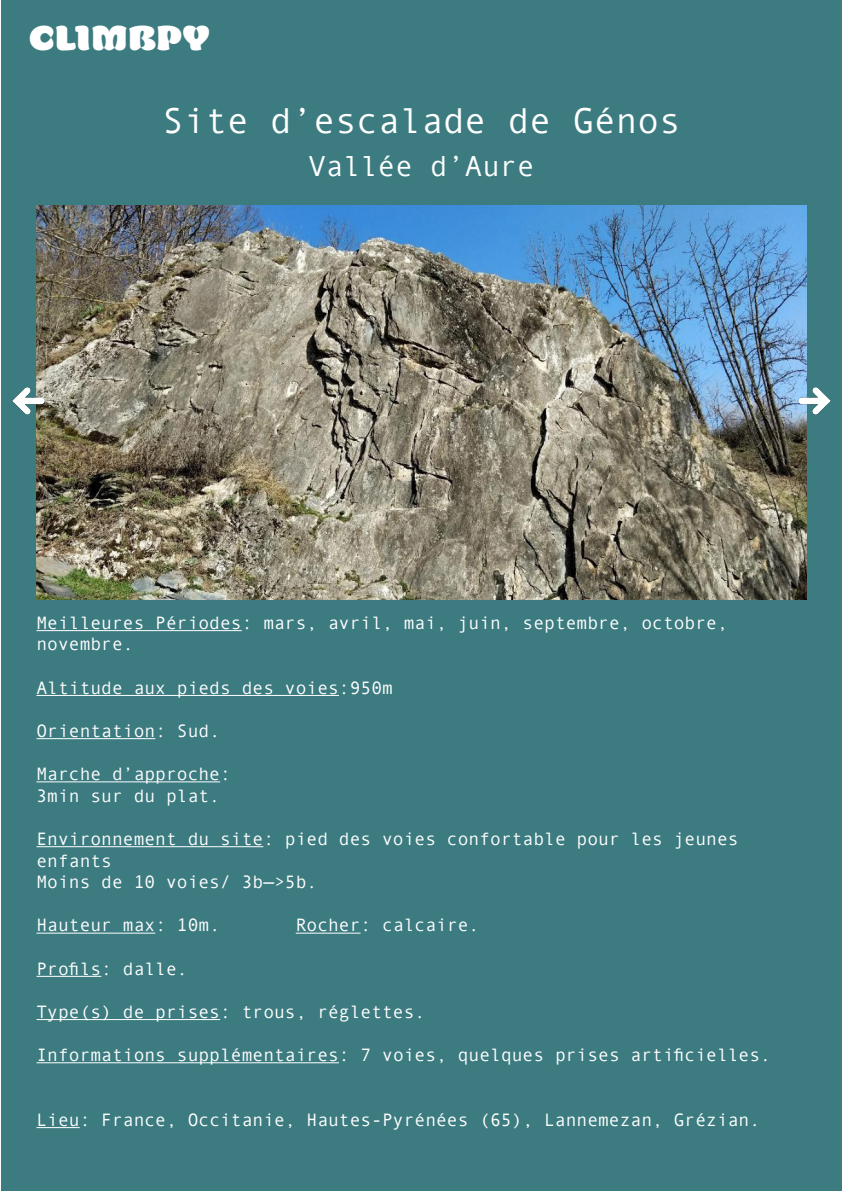
<style>
.page{position:relative;width:842px;height:1191px;background:#fff}
.page>*{position:absolute;margin:0;border:0;box-sizing:border-box;transform-origin:0 0}
.t1{font:36px "Andale Mono";color:#fff}
.t2{font:800 32px "Opake";color:#fff}
.t3{font:29px "Andale Mono";color:#fff}
.t4{font:18px "Andale Mono";color:#fff}
</style>
<div class="page">
<div style="left:1px;top:1px;width:841px;height:1190px;background:#3c7b80"></div>
<img style="left:36px;top:206px;width:770px;height:393px">
<hr style="left:36px;top:630px;width:206px;height:1px;background:#fff">
<hr style="left:36px;top:695px;width:303px;height:1px;background:#fff">
<hr style="left:36px;top:738px;width:119px;height:1px;background:#fff">
<hr style="left:36px;top:781px;width:184px;height:1px;background:#fff">
<hr style="left:36px;top:846px;width:227px;height:1px;background:#fff">
<hr style="left:36px;top:932px;width:119px;height:1px;background:#fff">
<hr style="left:296px;top:932px;width:65px;height:1px;background:#fff">
<hr style="left:36px;top:976px;width:65px;height:1px;background:#fff">
<hr style="left:36px;top:1019px;width:184px;height:1px;background:#fff">
<hr style="left:36px;top:1062px;width:303px;height:1px;background:#fff">
<hr style="left:36px;top:1127px;width:44px;height:1px;background:#fff">
<img style="left:12px;top:382px;width:44px;height:36px">
<img style="left:787px;top:382px;width:44px;height:36px">
<p class="t2" style="left:29px;top:16px;width:183px">CLIMBPY</p>
<p class="t1" style="left:162px;top:97px;width:520px">Site d’escalade de Génos</p>
<p class="t3" style="left:308px;top:147px;width:228px">Vallée d’Aure</p>
<p class="t4" style="left:36px;top:611px;width:693px">Meilleures Périodes: mars, avril, mai, juin, septembre, octobre,</p>
<p class="t4" style="left:36px;top:632px;width:99px">novembre.</p>
<p class="t4" style="left:36px;top:675px;width:358px">Altitude aux pieds des voies:950m</p>
<p class="t4" style="left:36px;top:719px;width:185px">Orientation: Sud.</p>
<p class="t4" style="left:36px;top:762px;width:196px">Marche d’approche:</p>
<p class="t4" style="left:36px;top:783px;width:185px">3min sur du plat.</p>
<p class="t4" style="left:36px;top:827px;width:704px">Environnement du site: pied des voies confortable pour les jeunes</p>
<p class="t4" style="left:36px;top:848px;width:77px">enfants</p>
<p class="t4" style="left:36px;top:870px;width:282px">Moins de 10 voies/ 3b—&gt;5b.</p>
<p class="t4" style="left:36px;top:913px;width:185px">Hauteur max: 10m.</p>
<p class="t4" style="left:296px;top:913px;width:185px">Rocher: calcaire.</p>
<p class="t4" style="left:36px;top:956px;width:153px">Profils: dalle.</p>
<p class="t4" style="left:36px;top:999px;width:390px">Type(s) de prises: trous, réglettes.</p>
<p class="t4" style="left:36px;top:1043px;width:736px">Informations supplémentaires: 7 voies, quelques prises artificielles.</p>
<p class="t4" style="left:36px;top:1107px;width:725px">Lieu: France, Occitanie, Hautes-Pyrénées (65), Lannemezan, Grézian.</p>
</div>
